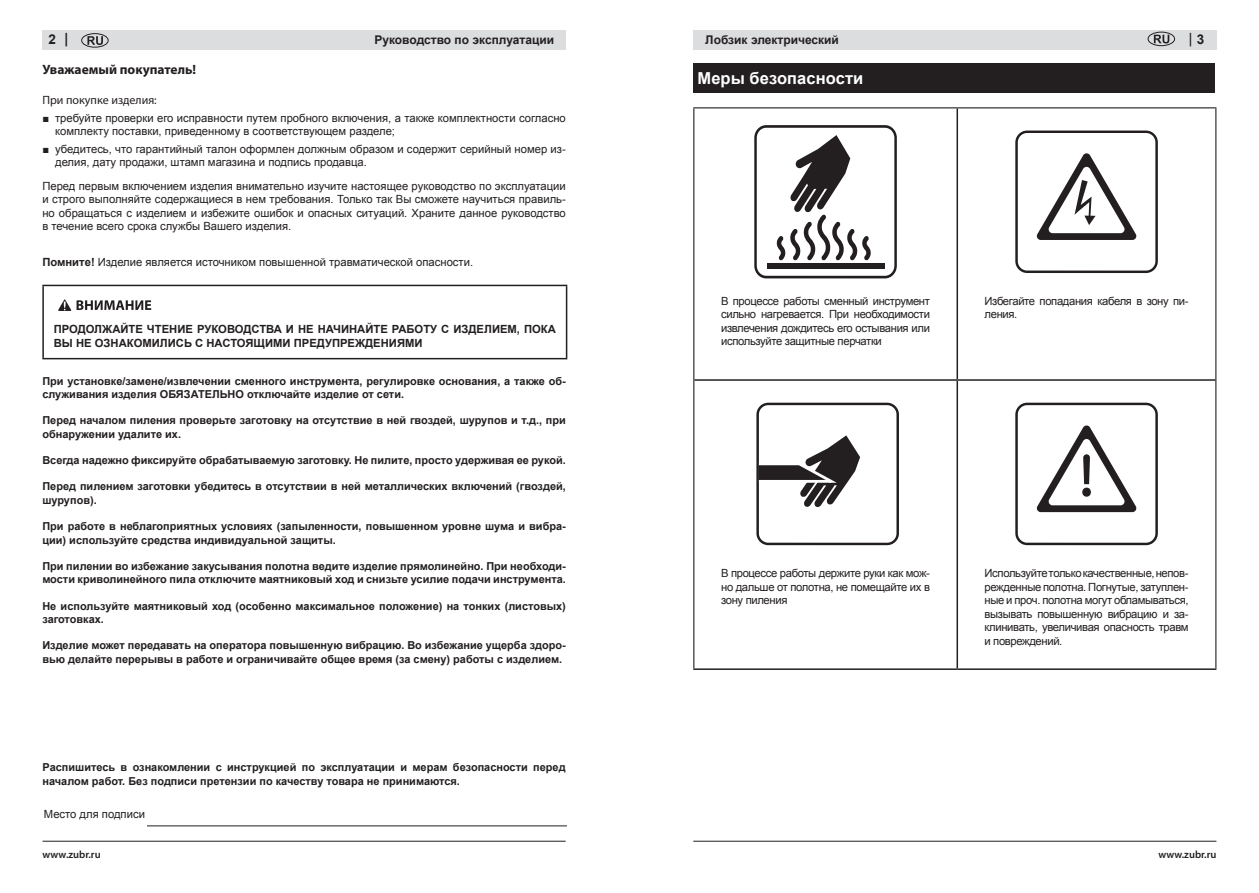
<style>
.page{position:relative;width:1259px;height:893px;background:#fff}
.page>*{position:absolute;margin:0;border:0;box-sizing:border-box;transform-origin:0 0}
.PosleSpis{font:700 16.5px "Arial";letter-spacing:.005em;color:#fff}
.t1{font:700 13.5px "Myriad Pro";color:#231f20}
.t2{font:700 13.5px "Arial";color:#231f20}
.t3{font:600 13.5px "Myriad Pro";color:#231f20}
.t4{font:700 12px "Arial";color:#231f20}
.t5{font:12px "Myriad Pro";color:#231f20}
.PosleSpis_copy_3{font:11.25px/13.5px "Arial";color:#231f20;text-align:justify}
.PosleSpis-2{font:700 11.25px/14.4px "Arial";color:#231f20}
.PosleSpis-3{font:11.25px "Arial";color:#231f20}
.PosleSpis_copy_3-2{font:11.25px/13.5px "Arial";letter-spacing:-.03em;color:#231f20}
.Spisok_strelki_copy{font:11.25px "Arial";color:#231f20}
.PosleSpis-4{font:700 10.95px/13.5px "Arial";color:#231f20}
.t6{font:600 10.5px "Myriad Pro";color:#231f20}
.s1{font-family:"Myriad Pro"}
.s2{font-family:"Arial";font-weight:700}
.s3{font-family:"Times New Roman"}
.s4{font-weight:700}
</style>
<div class="page">
<div style="left:693px;top:30px;width:523px;height:20px;background:#dcdddf"></div>
<div style="left:43px;top:30px;width:523px;height:20px;background:#dcdddf"></div>
<hr style="left:693px;top:841px;width:523px;height:1px;background:#231f20">
<hr style="left:43px;top:841px;width:523px;height:1px;background:#231f20">
<svg style="left:1153px;top:35px;width:16px;height:8px"></svg>
<div style="left:1147px;top:32px;width:28px;height:14px;border:1px solid #231f20;border-radius:50%"></div>
<svg style="left:87px;top:36px;width:16px;height:9px"></svg>
<div style="left:81px;top:33px;width:27px;height:15px;border:1px solid #231f20;border-radius:50%"></div>
<hr style="left:42px;top:285px;width:525px;height:1px;background:#231f20">
<hr style="left:42px;top:286px;width:2px;height:72px;background:#231f20">
<hr style="left:566px;top:286px;width:1px;height:72px;background:#231f20">
<hr style="left:42px;top:358px;width:525px;height:1px;background:#231f20">
<svg style="left:58px;top:299px;width:13px;height:12px"></svg>
<svg style="left:77px;top:300px;width:74px;height:10px"></svg>
<div style="left:693px;top:64px;width:522px;height:29px;background:#231f20"></div>
<hr style="left:956px;top:108px;width:2px;height:271px;background:#231f20">
<hr style="left:694px;top:379px;width:263px;height:2px;background:#231f20">
<hr style="left:957px;top:379px;width:258px;height:2px;background:#231f20">
<hr style="left:956px;top:381px;width:2px;height:287px;background:#231f20">
<hr style="left:693px;top:668px;width:264px;height:2px;background:#231f20">
<hr style="left:957px;top:668px;width:259px;height:2px;background:#231f20">
<hr style="left:693px;top:107px;width:264px;height:1px;background:#231f20">
<hr style="left:693px;top:108px;width:1px;height:272px;background:#231f20">
<hr style="left:957px;top:107px;width:259px;height:1px;background:#231f20">
<hr style="left:1215px;top:108px;width:1px;height:272px;background:#231f20">
<hr style="left:693px;top:380px;width:1px;height:288px;background:#231f20">
<hr style="left:1215px;top:380px;width:1px;height:288px;background:#231f20">
<div style="left:754px;top:125px;width:143px;height:153px;border:3px solid #231f20;border-radius:11px"></div>
<div style="left:767px;top:263px;width:117px;height:5px;background:#231f20"></div>
<svg style="left:777px;top:135px;width:93px;height:126px"></svg>
<svg style="left:1036px;top:153px;width:101px;height:87px"></svg>
<div style="left:1015px;top:131px;width:142px;height:142px;border:2px solid #231f20;border-radius:11px"></div>
<div style="left:756px;top:403px;width:143px;height:142px;border:2px solid #231f20;border-radius:11px"></div>
<svg style="left:759px;top:435px;width:101px;height:72px"></svg>
<svg style="left:1036px;top:425px;width:101px;height:87px"></svg>
<div style="left:1015px;top:403px;width:142px;height:142px;border:2px solid #231f20;border-radius:11px"></div>
<hr style="left:147px;top:825px;width:420px;height:1px;background:#231f20">
<p class="t2" style="left:48px;top:30px;width:21px">2 <span class="s1">|</span></p>
<p class="t3" style="left:1189px;top:30px;width:17px">| <span class="s2">3</span></p>
<p class="t1" style="left:42px;top:61px;width:155px">Уважаемый покупатель!</p>
<p class="t5" style="left:42px;top:92px;width:116px">При покупке изделия:</p>
<p class="PosleSpis_copy_3" style="left:55px;top:111px;width:512px;text-indent:-13px"><span class="s3">■</span> требуйте проверки его исправности путем пробного включения, а также комплектности согласно комплекту поставки, приведенному в соответствующем разделе;</p>
<p class="PosleSpis_copy_3" style="left:55px;top:142px;width:512px;text-indent:-13px"><span class="s3">■</span> убедитесь, что гарантийный талон оформлен должным образом и содержит серийный номер из&shy;делия, дату продажи, штамп магазина и подпись продавца.</p>
<p class="PosleSpis_copy_3" style="left:42px;top:179px;width:525px">Перед первым включением изделия внимательно изучите настоящее руководство по эксплуатации и строго выполняйте содержащиеся в нем требования. Только так Вы сможете научиться правиль&shy;но обращаться с изделием и избежите ошибок и опасных ситуаций. Храните данное руководство в течение всего срока службы Вашего изделия.</p>
<p class="PosleSpis-3" style="left:42px;top:255px;width:432px"><span class="s4">Помните!</span> Изделие является источником повышенной травматической опасности.</p>
<p class="t4" style="left:374px;top:32px;width:181px">Руководство по эксплуатации</p>
<p class="t4" style="left:705px;top:32px;width:135px">Лобзик электрический</p>
<p class="PosleSpis" style="left:697px;top:67px;width:167px">Меры безопасности</p>
<p class="PosleSpis-2" style="left:54px;top:322px;width:504px">ПРОДОЛЖАЙТЕ ЧТЕНИЕ РУКОВОДСТВА И НЕ НАЧИНАЙТЕ РАБОТУ С ИЗДЕЛИЕМ, ПОКА<br>ВЫ НЕ ОЗНАКОМИЛИСЬ С НАСТОЯЩИМИ ПРЕДУПРЕЖДЕНИЯМИ</p>
<p class="PosleSpis-4" style="left:42px;top:374px;width:525px">При установке/замене/извлечении сменного инструмента, регулировке основания, а также об&shy;служивания изделия ОБЯЗАТЕЛЬНО отключайте изделие от сети.</p>
<p class="PosleSpis-4" style="left:42px;top:414px;width:525px">Перед началом пиления проверьте заготовку на отсутствие в ней гвоздей, шурупов и т.д., при обнаружении удалите их.</p>
<p class="PosleSpis-4" style="left:42px;top:454px;width:525px">Всегда надежно фиксируйте обрабатываемую заготовку. Не пилите, просто удерживая ее рукой.</p>
<p class="PosleSpis-4" style="left:42px;top:480px;width:525px">Перед пилением заготовки убедитесь в отсутствии в ней металлических включений (гвоздей, шурупов).</p>
<p class="PosleSpis-4" style="left:42px;top:520px;width:525px">При работе в неблагоприятных условиях (запыленности, повышенном уровне шума и вибра&shy;ции) используйте средства индивидуальной защиты.</p>
<p class="PosleSpis-4" style="left:42px;top:560px;width:525px">При пилении во избежание закусывания полотна ведите изделие прямолинейно. При необходи&shy;мости криволинейного пила отключите маятниковый ход и снизьте усилие подачи инструмента.</p>
<p class="PosleSpis-4" style="left:42px;top:599px;width:525px">Не используйте маятниковый ход (особенно максимальное положение) на тонких (листовых) заготовках.</p>
<p class="PosleSpis-4" style="left:42px;top:639px;width:525px">Изделие может передавать на оператора повышенную вибрацию. Во избежание ущерба здоро&shy;вью делайте перерывы в работе и ограничивайте общее время (за смену) работы с изделием.</p>
<p class="PosleSpis-4" style="left:43px;top:761px;width:524px">Распишитесь в ознакомлении с инструкцией по эксплуатации и мерам безопасности перед началом работ. Без подписи претензии по качеству товара не принимаются.</p>
<p class="Spisok_strelki_copy" style="left:44px;top:806px;width:103px">Место для подписи</p>
<p class="PosleSpis_copy_3" style="left:721px;top:294px;width:210px">В процессе работы сменный инструмент сильно нагревается. При необходимости извлечения дождитесь его остывания или используйте защитные перчатки</p>
<p class="PosleSpis_copy_3-2" style="left:984px;top:294px;width:206px">Избегайте попадания кабеля в зону пи&shy;ления.</p>
<p class="PosleSpis_copy_3" style="left:721px;top:566px;width:210px">В процессе работы держите руки как мож&shy;но дальше от полотна, не помещайте их в зону пиления</p>
<p class="PosleSpis_copy_3" style="left:984px;top:566px;width:206px">Используйте только качественные, непов&shy;режденные полотна. Погнутые, затуплен&shy;ные и проч. полотна могут обламываться, вызывать повышенную вибрацию и за&shy;клинивать, увеличивая опасность травм и повреждений.</p>
<p class="t6" style="left:43px;top:847px;width:60px">www.zubr.ru</p>
<p class="t6" style="left:1158px;top:847px;width:60px">www.zubr.ru</p>
</div>
